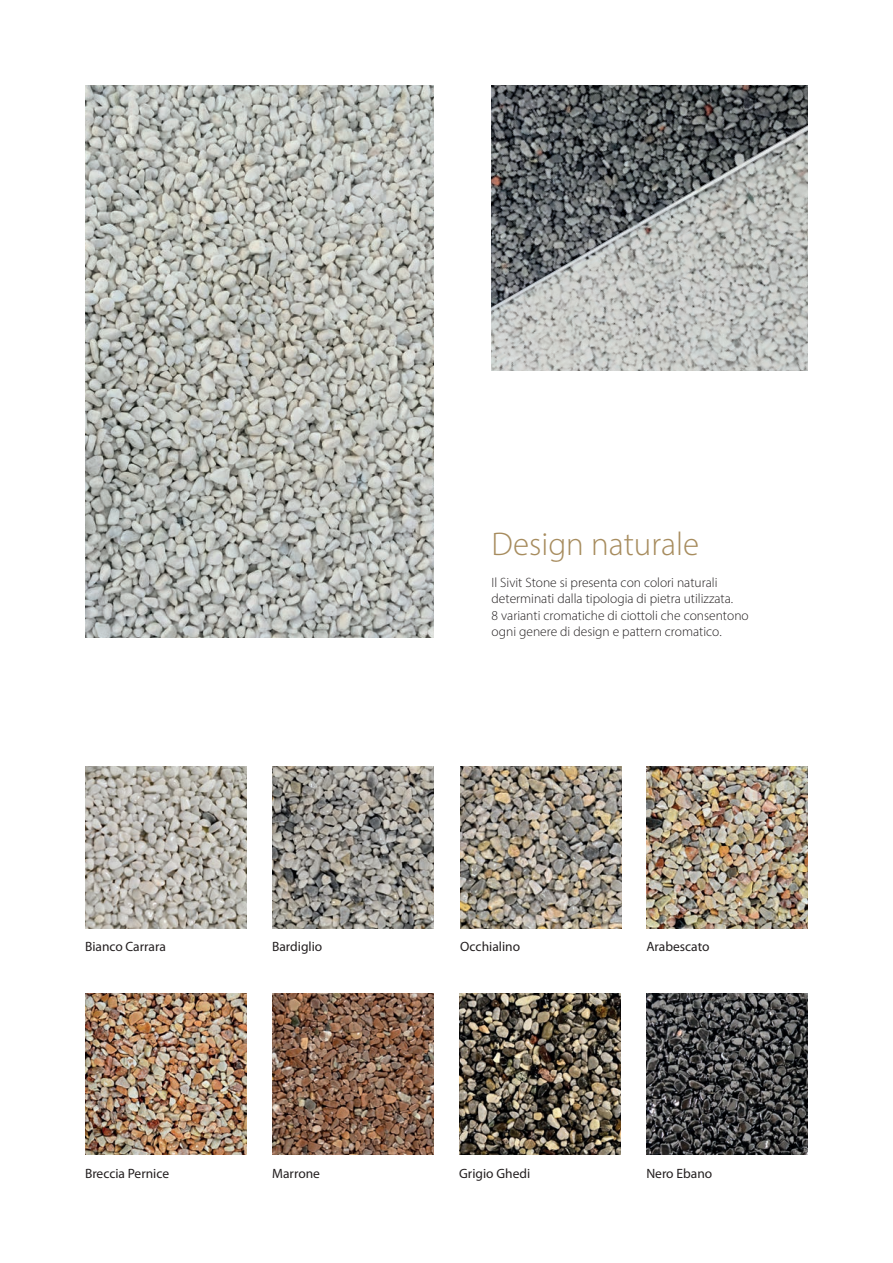
<style>
.page{position:relative;width:893px;height:1263px;background:#fff}
.page>*{position:absolute;margin:0;border:0;box-sizing:border-box;transform-origin:0 0}
.t1{font:300 33px "Myriad Pro";color:#a78c5e}
.t2{font:300 13.5px/16.2px "Myriad Pro";color:#231f20}
.t3{font:13.5px "Myriad Pro";color:#231f20}
</style>
<div class="page">
<img style="left:85px;top:85px;width:349px;height:553px">
<img style="left:492px;top:85px;width:316px;height:286px">
<img style="left:459px;top:993px;width:162px;height:162px">
<img style="left:272px;top:993px;width:162px;height:162px">
<img style="left:460px;top:766px;width:162px;height:162px">
<img style="left:646px;top:766px;width:162px;height:162px">
<img style="left:272px;top:766px;width:162px;height:162px">
<img style="left:85px;top:766px;width:162px;height:162px">
<img style="left:85px;top:993px;width:162px;height:162px">
<img style="left:646px;top:993px;width:162px;height:162px">
<h1 class="t1" style="left:492px;top:524px;width:209px">Design naturale</h1>
<p class="t2" style="left:492px;top:574px;width:259px">Il Sivit Stone si presenta con colori naturali determinati dalla tipologia di pietra utilizzata.<br>8 varianti cromatiche di ciottoli che consentono ogni genere di design e pattern cromatico.</p>
<p class="t3" style="left:85px;top:938px;width:82px">Bianco Carrara</p>
<p class="t3" style="left:272px;top:938px;width:52px">Bardiglio</p>
<p class="t3" style="left:460px;top:938px;width:61px">Occhialino</p>
<p class="t3" style="left:646px;top:938px;width:65px">Arabescato</p>
<p class="t3" style="left:85px;top:1165px;width:86px">Breccia Pernice</p>
<p class="t3" style="left:646px;top:1165px;width:67px">Nero Ebano</p>
<p class="t3" style="left:272px;top:1165px;width:49px">Marrone</p>
<p class="t3" style="left:459px;top:1165px;width:72px">Grigio Ghedi</p>
</div>
